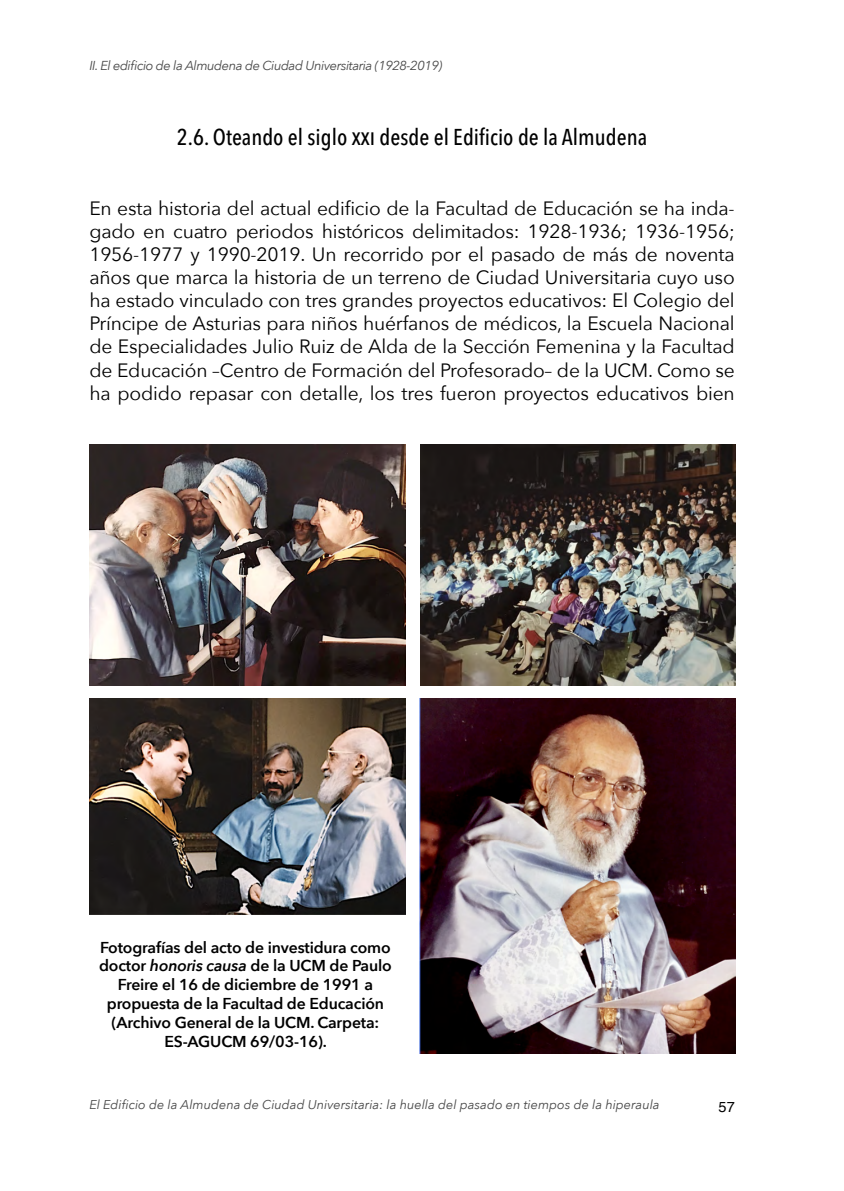
<style>
.page{position:relative;width:844px;height:1191px;background:#fff}
.page>*{position:absolute;margin:0;border:0;box-sizing:border-box;transform-origin:0 0}
.t1{font:500 condensed 22.75px "Avenir Next LT Pro";color:#000}
.t2{font:19.25px/23.1px "Avenir Next";letter-spacing:-.01em;color:#000;text-align:justify}
.t3{font:600 15.75px/18.9px "Avenir Next";letter-spacing:-.01em;color:#000;text-align:center}
.t4{font:14.53px "Helvetica";color:#000}
.t5{font:italic 12.95px "Avenir Next";letter-spacing:-.035em;color:#474747}
.t6{font:italic 12.78px "Avenir Next";color:#474747}
.s1{font-style:italic}
</style>
<div class="page">
<img style="left:89px;top:444px;width:316px;height:241px">
<img style="left:420px;top:444px;width:315px;height:241px">
<img style="left:89px;top:698px;width:316px;height:216px">
<img style="left:419px;top:698px;width:316px;height:355px">
<p class="t5" style="left:89px;top:54px;width:354px">II. El edificio de la Almudena de Ciudad Universitaria (1928-2019)</p>
<p class="t1" style="left:177px;top:123px;width:471px">2.6. Oteando el siglo xxi desde el Edificio de la Almudena</p>
<p class="t2" style="left:89px;top:196px;width:646px">En esta historia del actual edificio de la Facultad de Educación se ha inda&shy;gado en cuatro periodos históricos delimitados: 1928-1936; 1936-1956; 1956-1977 y 1990-2019. Un recorrido por el pasado de más de noventa años que marca la historia de un terreno de Ciudad Universitaria cuyo uso ha estado vinculado con tres grandes proyectos educativos: El Colegio del Príncipe de Asturias para niños huérfanos de médicos, la Escuela Nacional de Especialidades Julio Ruiz de Alda de la Sección Femenina y la Facultad de Educación –Centro de Formación del Profesorado– de la UCM. Como se ha podido repasar con detalle, los tres fueron proyectos educativos bien</p>
<p class="t3" style="left:99px;top:937px;width:294px">Fotografías del acto de investidura como doctor <span class="s1">honoris causa</span> de la UCM de Paulo Freire el 16 de diciembre de 1991 a propuesta de la Facultad de Educación (Archivo General de la UCM. Carpeta:<br>ES-AGUCM 69/03-16).</p>
<p class="t6" style="left:89px;top:1094px;width:571px">El Edificio de la Almudena de Ciudad Universitaria: la huella del pasado en tiempos de la hiperaula</p>
<p class="t4" style="left:718px;top:1095px;width:18px">57</p>
</div>
